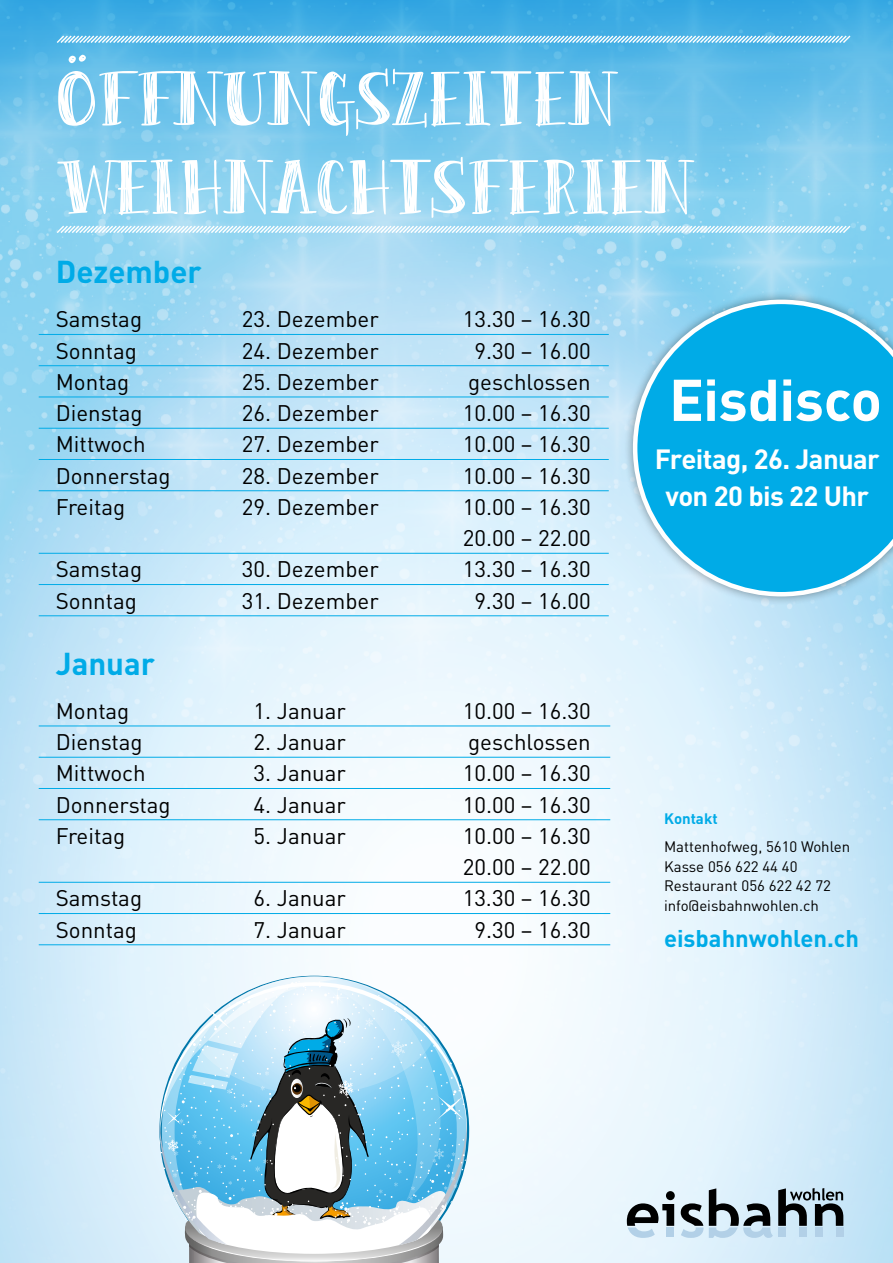
<style>
.page{position:relative;width:893px;height:1263px;background:#fff}
.page>*{position:absolute;margin:0;border:0;box-sizing:border-box;transform-origin:0 0}
.t1{font:88.5px/88.5px "Peas&Carrots";color:#fff}
.t2{font:700 57.9px "DIN";letter-spacing:-.005em;color:#fff}
.t3{font:700 31.2px "DIN";color:#00abe7}
.t4{font:700 27.45px/36.2px "DIN";letter-spacing:-.025em;color:#fff;text-align:center}
.t5{font:700 23.85px "DIN";color:#00abe7}
.t6{font:22.35px/31.2px "DIN";color:#000}
.t7{font:15px/19.5px "DIN";color:#000}
.t8{font:700 15px "DIN";color:#00abe7}
</style>
<div class="page">
<img style="left:0;top:191px;width:893px;height:1072px">
<svg style="left:0;top:0;width:893px;height:191px;background:#67c0ea"></svg>
<svg style="left:55px;top:224px;width:797px;height:11px"></svg>
<svg style="left:55px;top:34px;width:797px;height:11px;background:#81c9ec"></svg>
<svg style="left:158px;top:976px;width:311px;height:287px"></svg>
<div style="left:623px;top:290px;width:270px;height:316px;background:#000;opacity:.4"></div>
<svg style="left:633px;top:300px;width:260px;height:296px;background:#26b5e9"></svg>
<svg style="left:627px;top:1191px;width:48px;height:47px;background:#97a2a9"></svg>
<div style="left:666px;top:1227px;width:8px;height:10px;background:#b2d0e7"></div>
<svg style="left:681px;top:1188px;width:162px;height:50px;background:#95a5b0"></svg>
<hr style="left:39px;top:334px;width:570px;height:1px;background:#00abe7">
<hr style="left:39px;top:365px;width:570px;height:1px;background:#00abe7">
<hr style="left:39px;top:397px;width:570px;height:1px;background:#00abe7">
<hr style="left:39px;top:428px;width:570px;height:1px;background:#00abe7">
<hr style="left:39px;top:459px;width:570px;height:1px;background:#00abe7">
<hr style="left:39px;top:490px;width:570px;height:1px;background:#00abe7">
<hr style="left:39px;top:553px;width:570px;height:1px;background:#00abe7">
<hr style="left:39px;top:584px;width:570px;height:1px;background:#00abe7">
<hr style="left:39px;top:615px;width:570px;height:1px;background:#00abe7">
<hr style="left:39px;top:726px;width:571px;height:1px;background:#00abe7">
<hr style="left:39px;top:757px;width:571px;height:1px;background:#00abe7">
<hr style="left:39px;top:788px;width:571px;height:1px;background:#00abe7">
<hr style="left:39px;top:819px;width:571px;height:1px;background:#00abe7">
<hr style="left:39px;top:882px;width:571px;height:1px;background:#00abe7">
<hr style="left:39px;top:913px;width:571px;height:1px;background:#00abe7">
<hr style="left:39px;top:944px;width:571px;height:1px;background:#00abe7">
<h1 class="t1" style="left:57px;top:53px;width:639px">ÖFFNUNGSZEITEN<br>WEIHNACHTSFERIEN</h1>
<h3 class="t3" style="left:56px;top:252px;width:148px">Dezember</h3>
<p class="t6" style="left:56px;top:303px;width:88px">Samstag</p>
<p class="t6" style="left:242px;top:303px;width:138px">23. Dezember</p>
<p class="t6" style="left:463px;top:303px;width:130px">13.30 – 16.30</p>
<p class="t6" style="left:56px;top:334px;width:83px">Sonntag</p>
<p class="t6" style="left:242px;top:334px;width:138px">24. Dezember</p>
<p class="t6" style="left:474px;top:334px;width:118px">9.30 – 16.00</p>
<p class="t6" style="left:56px;top:366px;width:75px">Montag</p>
<p class="t6" style="left:242px;top:366px;width:138px">25. Dezember</p>
<p class="t6" style="left:468px;top:366px;width:124px">geschlossen</p>
<p class="t6" style="left:56px;top:397px;width:89px">Dienstag</p>
<p class="t6" style="left:242px;top:397px;width:138px">26. Dezember</p>
<p class="t6" style="left:463px;top:397px;width:130px">10.00 – 16.30</p>
<p class="t6" style="left:56px;top:428px;width:92px">Mittwoch</p>
<p class="t6" style="left:242px;top:428px;width:138px">27. Dezember</p>
<p class="t6" style="left:463px;top:428px;width:130px">10.00 – 16.30</p>
<p class="t6" style="left:56px;top:459px;width:116px">Donnerstag</p>
<p class="t6" style="left:242px;top:459px;width:138px">28. Dezember</p>
<p class="t6" style="left:463px;top:459px;width:130px">10.00 – 16.30</p>
<p class="t6" style="left:56px;top:491px;width:71px">Freitag</p>
<p class="t6" style="left:242px;top:491px;width:138px">29. Dezember</p>
<p class="t6" style="left:463px;top:491px;width:130px">10.00 – 16.30<br>20.00 – 22.00</p>
<p class="t6" style="left:56px;top:553px;width:88px">Samstag</p>
<p class="t6" style="left:242px;top:553px;width:138px">30. Dezember</p>
<p class="t6" style="left:463px;top:553px;width:130px">13.30 – 16.30</p>
<p class="t6" style="left:56px;top:584px;width:83px">Sonntag</p>
<p class="t6" style="left:242px;top:584px;width:138px">31. Dezember</p>
<p class="t6" style="left:474px;top:584px;width:118px">9.30 – 16.00</p>
<h3 class="t3" style="left:56px;top:643px;width:101px">Januar</h3>
<p class="t6" style="left:56px;top:695px;width:75px">Montag</p>
<p class="t6" style="left:254px;top:695px;width:94px">1. Januar</p>
<p class="t6" style="left:463px;top:695px;width:130px">10.00 – 16.30</p>
<p class="t6" style="left:56px;top:726px;width:89px">Dienstag</p>
<p class="t6" style="left:254px;top:726px;width:94px">2. Januar</p>
<p class="t6" style="left:468px;top:726px;width:124px">geschlossen</p>
<p class="t6" style="left:56px;top:757px;width:92px">Mittwoch</p>
<p class="t6" style="left:254px;top:757px;width:94px">3. Januar</p>
<p class="t6" style="left:463px;top:757px;width:130px">10.00 – 16.30</p>
<p class="t6" style="left:56px;top:788px;width:116px">Donnerstag</p>
<p class="t6" style="left:254px;top:788px;width:94px">4. Januar</p>
<p class="t6" style="left:463px;top:788px;width:130px">10.00 – 16.30</p>
<p class="t6" style="left:56px;top:820px;width:71px">Freitag</p>
<p class="t6" style="left:254px;top:820px;width:94px">5. Januar</p>
<p class="t6" style="left:463px;top:820px;width:130px">10.00 – 16.30<br>20.00 – 22.00</p>
<p class="t6" style="left:56px;top:882px;width:88px">Samstag</p>
<p class="t6" style="left:254px;top:882px;width:94px">6. Januar</p>
<p class="t6" style="left:463px;top:882px;width:130px">13.30 – 16.30</p>
<p class="t6" style="left:56px;top:913px;width:83px">Sonntag</p>
<p class="t6" style="left:254px;top:913px;width:94px">7. Januar</p>
<p class="t6" style="left:474px;top:913px;width:118px">9.30 – 16.30</p>
<h2 class="t2" style="left:669px;top:362px;width:214px">Eisdisco</h2>
<p class="t4" style="left:655px;top:440px;width:226px">Freitag, 26. Januar von 20 bis 22 Uhr</p>
<p class="t8" style="left:664px;top:809px;width:55px">Kontakt</p>
<p class="t7" style="left:664px;top:836px;width:188px">Mattenhofweg, 5610 Wohlen<br>Kasse 056 622 44 40<br>Restaurant 056 622 42 72 info@eisbahnwohlen.ch</p>
<p class="t5" style="left:664px;top:923px;width:196px">eisbahnwohlen.ch</p>
</div>
